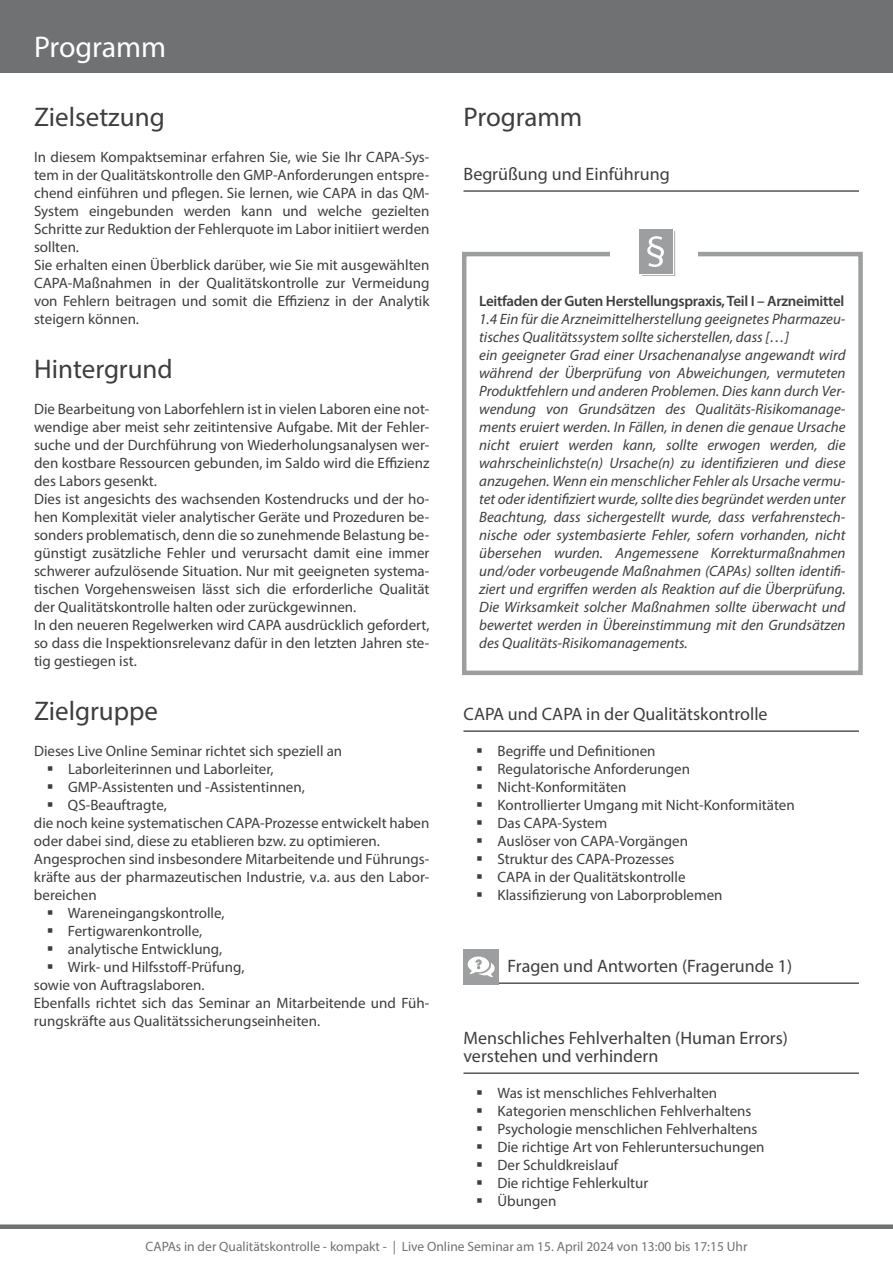
<style>
.page{position:relative;width:893px;height:1263px;background:#fff}
.page>*{position:absolute;margin:0;border:0;box-sizing:border-box;transform-origin:0 0}
.t1{font:30px "Myriad Pro";letter-spacing:-.005em;color:#fff}
.t2{font:27px "Myriad Pro";color:#3e3d40}
.t3{font:18px/18px "Myriad Pro";color:#3e3d40}
.t4{font:15px/18px "Myriad Pro";color:#3e3d40}
.t5{font:italic 15px/18px "Myriad Pro";color:#3e3d40}
.t6{font:600 15px "Myriad Pro";letter-spacing:-.02em;color:#3e3d40}
.t7{font:13.5px "Myriad Pro";color:#707172}
</style>
<div class="page">
<div style="left:0;top:0;width:893px;height:72px;background:#707172"></div>
<div style="left:0;top:1224px;width:893px;height:5px;background:#707172"></div>
<hr style="left:463px;top:191px;width:396px;height:1px;background:#000">
<hr style="left:463px;top:731px;width:396px;height:1px;background:#000">
<hr style="left:463px;top:983px;width:396px;height:1px;background:#000">
<hr style="left:463px;top:1073px;width:396px;height:1px;background:#000">
<div style="left:463px;top:949px;width:36px;height:36px;background:#9c9e9f"></div>
<svg style="left:467px;top:956px;width:28px;height:21px"></svg>
<div style="left:462px;top:252px;width:401px;height:423px;border:4px solid #9c9e9f"></div>
<div style="left:611px;top:244px;width:87px;height:22px;background:#fff"></div>
<div style="left:639px;top:229px;width:33px;height:44px;background:#9c9e9f"></div>
<svg style="left:642px;top:231px;width:33px;height:45px"></svg>
<h1 class="t1" style="left:34px;top:28px;width:134px">Programm</h1>
<h2 class="t2" style="left:34px;top:100px;width:132px">Zielsetzung</h2>
<p class="t4" style="left:34px;top:148px;width:397px">In diesem Kompaktseminar erfahren Sie, wie Sie Ihr CAPA-Sys&shy;tem in der Qualitätskontrolle den GMP-Anforderungen entspre&shy;chend einführen und pflegen. Sie lernen, wie CAPA in das QM-System eingebunden werden kann und welche gezielten Schritte zur Reduktion der Fehlerquote im Labor initiiert werden sollten.<br>Sie erhalten einen Überblick darüber, wie Sie mit ausgewählten CAPA-Maßnahmen in der Qualitätskontrolle zur Vermeidung von Fehlern beitragen und somit die Effizienz in der Analytik steigern können.</p>
<h2 class="t2" style="left:34px;top:352px;width:140px">Hintergrund</h2>
<p class="t4" style="left:34px;top:400px;width:397px">Die Bearbeitung von Laborfehlern ist in vielen Laboren eine not&shy;wendige aber meist sehr zeitintensive Aufgabe. Mit der Fehler&shy;suche und der Durchführung von Wiederholungsanalysen wer&shy;den kostbare Ressourcen gebunden, im Saldo wird die Effizienz des Labors gesenkt.<br>Dies ist angesichts des wachsenden Kostendrucks und der ho&shy;hen Komplexität vieler analytischer Geräte und Prozeduren be&shy;sonders problematisch, denn die so zunehmende Belastung be&shy;günstigt zusätzliche Fehler und verursacht damit eine immer schwerer aufzulösende Situation. Nur mit geeigneten systema&shy;tischen Vorgehensweisen lässt sich die erforderliche Qualität der Qualitätskontrolle halten oder zurückgewinnen.<br>In den neueren Regelwerken wird CAPA ausdrücklich gefordert, so dass die Inspektionsrelevanz dafür in den letzten Jahren ste&shy;tig gestiegen ist.</p>
<h2 class="t2" style="left:34px;top:694px;width:126px">Zielgruppe</h2>
<p class="t4" style="left:34px;top:742px;width:310px">Dieses Live Online Seminar richtet sich speziell an</p>
<p class="t4" style="left:68px;top:760px;width:207px">Laborleiterinnen und Laborleiter,</p>
<p class="t4" style="left:68px;top:778px;width:238px">GMP-Assistenten und -Assistentinnen,</p>
<p class="t4" style="left:68px;top:796px;width:100px">QS-Beauftragte,</p>
<p class="t4" style="left:34px;top:814px;width:397px">die noch keine systematischen CAPA-Prozesse entwickelt haben</p>
<p class="t4" style="left:34px;top:832px;width:347px">oder dabei sind, diese zu etablieren bzw. zu optimieren.</p>
<p class="t4" style="left:34px;top:850px;width:397px">Angesprochen sind insbesondere Mitarbeitende und Führungs-</p>
<p class="t4" style="left:34px;top:868px;width:397px">kräfte aus der pharmazeutischen Industrie, v.a. aus den Labor-</p>
<p class="t4" style="left:34px;top:886px;width:64px">bereichen</p>
<p class="t4" style="left:68px;top:904px;width:158px">Wareneingangskontrolle,</p>
<p class="t4" style="left:68px;top:922px;width:136px">Fertigwarenkontrolle,</p>
<p class="t4" style="left:68px;top:940px;width:156px">analytische Entwicklung,</p>
<p class="t4" style="left:68px;top:958px;width:178px">Wirk- und Hilfsstoff-Prüfung,</p>
<p class="t4" style="left:34px;top:976px;width:172px">sowie von Auftragslaboren.</p>
<p class="t4" style="left:34px;top:994px;width:397px">Ebenfalls richtet sich das Seminar an Mitarbeitende und Füh-</p>
<p class="t4" style="left:34px;top:1012px;width:288px">rungskräfte aus Qualitätssicherungseinheiten.</p>
<h2 class="t2" style="left:463px;top:100px;width:120px">Programm</h2>
<p class="t3" style="left:463px;top:165px;width:208px">Begrüßung und Einführung</p>
<p class="t6" style="left:479px;top:291px;width:367px">Leitfaden der Guten Herstellungspraxis, Teil I – Arzneimittel</p>
<p class="t5" style="left:479px;top:310px;width:368px">1.4 Ein für die Arzneimittelherstellung geeignetes Pharmazeu&shy;tisches Qualitätssystem sollte sicherstellen, dass […]<br>ein geeigneter Grad einer Ursachenanalyse angewandt wird während der Überprüfung von Abweichungen, vermuteten Produktfehlern und anderen Problemen. Dies kann durch Ver&shy;wendung von Grundsätzen des Qualitäts-Risikomanage&shy;ments eruiert werden. In Fällen, in denen die genaue Ursache nicht eruiert werden kann, sollte erwogen werden, die wahrscheinlichste(n) Ursache(n) zu identifizieren und diese anzugehen. Wenn ein menschlicher Fehler als Ursache vermu&shy;tet oder identifiziert wurde, sollte dies begründet werden unter Beachtung, dass sichergestellt wurde, dass verfahrenstech&shy;nische oder systembasierte Fehler, sofern vorhanden, nicht übersehen wurden. Angemessene Korrekturmaßnahmen und/oder vorbeugende Maßnahmen (CAPAs) sollten identifi&shy;ziert und ergriffen werden als Reaktion auf die Überprüfung.<br>Die Wirksamkeit solcher Maßnahmen sollte überwacht und bewertet werden in Übereinstimmung mit den Grundsätzen des Qualitäts-Risikomanagements.</p>
<p class="t3" style="left:463px;top:705px;width:306px">CAPA und CAPA in der Qualitätskontrolle</p>
<p class="t4" style="left:497px;top:742px;width:299px">Begriffe und Definitionen<br>Regulatorische Anforderungen<br>Nicht-Konformitäten<br>Kontrollierter Umgang mit Nicht-Konformitäten<br>Das CAPA-System<br>Auslöser von CAPA-Vorgängen<br>Struktur des CAPA-Prozesses<br>CAPA in der Qualitätskontrolle<br>Klassifizierung von Laborproblemen</p>
<p class="t3" style="left:508px;top:957px;width:286px">Fragen und Antworten (Fragerunde 1)</p>
<p class="t3" style="left:463px;top:1029px;width:326px">Menschliches Fehlverhalten (Human Errors) verstehen und verhindern</p>
<p class="t4" style="left:497px;top:1084px;width:269px">Was ist menschliches Fehlverhalten<br>Kategorien menschlichen Fehlverhaltens<br>Psychologie menschlichen Fehlverhaltens<br>Die richtige Art von Fehleruntersuchungen<br>Der Schuldkreislauf<br>Die richtige Fehlerkultur<br>Übungen</p>
<p class="t7" style="left:146px;top:1238px;width:603px">CAPAs in der Qualitätskontrolle - kompakt - | Live Online Seminar am 15. April 2024 von 13:00 bis 17:15 Uhr</p>
</div>
